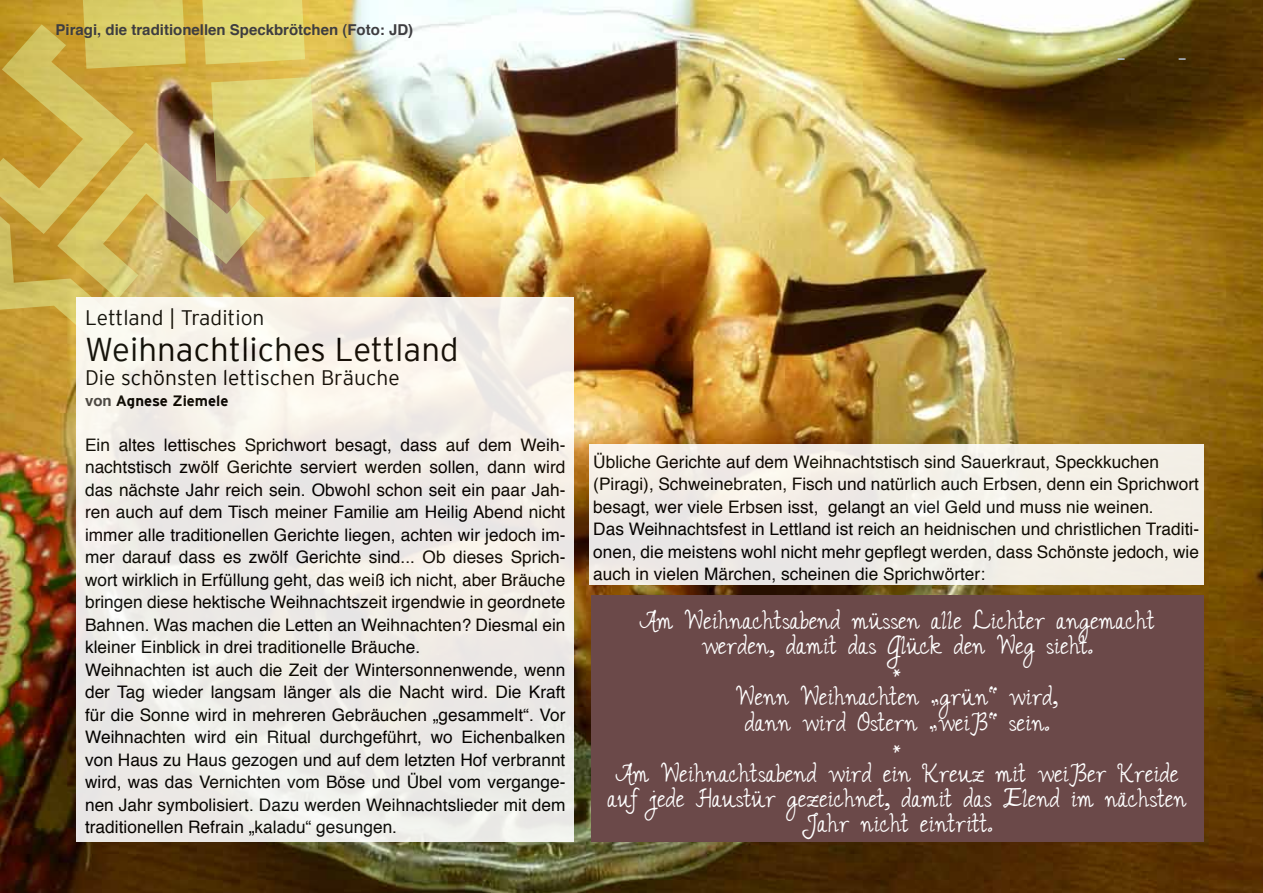
<style>
.page{position:relative;width:1263px;height:893px;background:#fff}
.page>*{position:absolute;margin:0;border:0;box-sizing:border-box;transform-origin:0 0}
.t1{font:300 33px "Interstate";color:#000}
.t2{font:22.5px/25.5px "Janda Romantic";color:#fff;text-align:center}
.t3{font:300 21px "Interstate";color:#000}
.t4{font:17.25px/22.5px "Helvetica";color:#000}
.t5{font:700 15px "Helvetica";color:#3e3d40}
.t6{font:700 15px "Interstate";color:#000}
.s1{font-family:"Helvetica";color:#3e3d40}
</style>
<div class="page">
<img style="left:0;top:0;width:1263px;height:893px">
<img style="left:0;top:0;width:316px;height:373px">
<div style="left:77px;top:298px;width:497px;height:544px;background:linear-gradient(to right,#f0eee9,#f0ece7)"></div>
<div style="left:589px;top:444px;width:614px;height:141px;background:#f2eee6"></div>
<div style="left:591px;top:595px;width:612px;height:247px;background:#6b4949"></div>
<p class="t5" style="left:56px;top:18px;width:359px">Piragi, die traditionellen Speckbrötchen (Foto: JD)</p>
<p class="t3" style="left:85px;top:306px;width:181px">Lettland | Tradition</p>
<h1 class="t1" style="left:85px;top:331px;width:375px">Weihnachtliches Lettland</h1>
<p class="t3" style="left:85px;top:366px;width:316px">Die schönsten lettischen Bräuche</p>
<p class="t6" style="left:85px;top:392px;width:145px"><span class="s1">von</span> Agnese Ziemele</p>
<p class="t4" style="left:85px;top:434px;width:482px">Ein altes lettisches Sprichwort besagt, dass auf dem Weih&shy;nachtstisch zwölf Gerichte serviert werden sollen, dann wird das nächste Jahr reich sein. Obwohl schon seit ein paar Jah&shy;ren auch auf dem Tisch meiner Familie am Heilig Abend nicht immer alle traditionellen Gerichte liegen, achten wir jedoch im&shy;mer darauf dass es zwölf Gerichte sind... Ob dieses Sprich&shy;wort wirklich in Erfüllung geht, das weiß ich nicht, aber Bräuche bringen diese hektische Weihnachtszeit irgendwie in geordnete Bahnen. Was machen die Letten an Weihnachten? Diesmal ein kleiner Einblick in drei traditionelle Bräuche.<br>Weihnachten ist auch die Zeit der Wintersonnenwende, wenn der Tag wieder langsam länger als die Nacht wird. Die Kraft für die Sonne wird in mehreren Gebräuchen „gesammelt“. Vor Weihnachten wird ein Ritual durchgeführt, wo Eichenbalken von Haus zu Haus gezogen und auf dem letzten Hof verbrannt wird, was das Vernichten vom Böse und Übel vom vergange&shy;nen Jahr symbolisiert. Dazu werden Weihnachtslieder mit dem traditionellen Refrain „kaladu“ gesungen.</p>
<p class="t4" style="left:593px;top:451px;width:607px">Übliche Gerichte auf dem Weihnachtstisch sind Sauerkraut, Speckkuchen (Piragi), Schweinebraten, Fisch und natürlich auch Erbsen, denn ein Sprichwort besagt, wer viele Erbsen isst, gelangt an viel Geld und muss nie weinen.<br>Das Weihnachtsfest in Lettland ist reich an heidnischen und christlichen Traditi&shy;onen, die meistens wohl nicht mehr gepflegt werden, dass Schönste jedoch, wie auch in vielen Märchen, scheinen die Sprichwörter:</p>
<p class="t2" style="left:607px;top:608px;width:581px">Am Weihnachtsabend müssen alle Lichter angemacht werden, damit das Glück den Weg sieht.<br>*<br>Wenn Weihnachten „grün“ wird,<br>dann wird Ostern „weiß“ sein.<br>*<br>Am Weihnachtsabend wird ein Kreuz mit weißer Kreide auf jede Haustür gezeichnet, damit das Elend im nächsten<br>Jahr nicht eintritt.</p>
</div>
